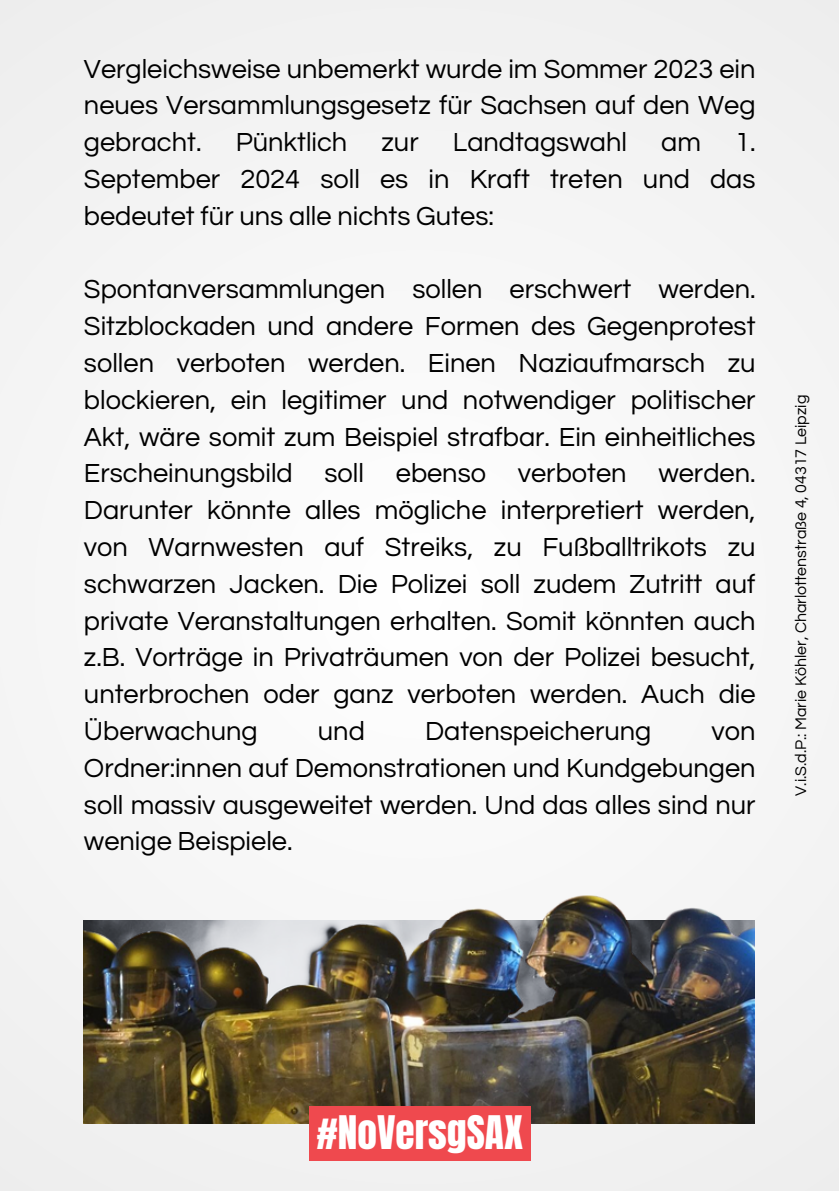
<style>
.page{position:relative;width:839px;height:1191px;background:#fff}
.page>*{position:absolute;margin:0;border:0;box-sizing:border-box;transform-origin:0 0}
.t1{font:39.4px "Anton";color:#fff}
.t2{font:27.2px/36.8px "Questrial";color:#000;text-align:justify}
.t3{font:16px "Questrial";color:#000}
</style>
<div class="page">
<div style="left:0;top:0;width:838px;height:1191px;background:#f6f6f6"></div>
<img style="left:84px;top:895px;width:670px;height:228px">
<div style="left:309px;top:1107px;width:221px;height:54px;background:#ef494e"></div>
<h2 class="t2" style="left:84px;top:51px;width:673px">Vergleichsweise unbemerkt wurde im Sommer 2023 ein neues Versammlungsgesetz für Sachsen auf den Weg gebracht.</h2>
<h2 class="t2" style="left:236px;top:125px;width:113px">Pünktlich</h2>
<h2 class="t2" style="left:381px;top:125px;width:39px">zur</h2>
<h2 class="t2" style="left:453px;top:125px;width:176px">Landtagswahl</h2>
<h2 class="t2" style="left:661px;top:125px;width:41px">am</h2>
<h2 class="t2" style="left:84px;top:125px;width:673px;text-indent:651px">1.<br>September 2024 soll es in Kraft treten und das bedeutet für uns alle nichts Gutes:</h2>
<p class="t2" style="left:84px;top:272px;width:673px">Spontanversammlungen sollen erschwert werden.<br>Sitzblockaden und andere Formen des Gegenprotest sollen verboten werden. Einen Naziaufmarsch zu blockieren, ein legitimer und notwendiger politischer Akt, wäre somit zum Beispiel strafbar. Ein einheitliches Erscheinungsbild soll ebenso verboten werden.<br>Darunter könnte alles mögliche interpretiert werden, von Warnwesten auf Streiks, zu Fußballtrikots zu schwarzen Jacken. Die Polizei soll zudem Zutritt auf private Veranstaltungen erhalten. Somit könnten auch z.B. Vorträge in Privaträumen von der Polizei besucht, unterbrochen oder ganz verboten werden. Auch die Überwachung</p>
<p class="t2" style="left:318px;top:713px;width:48px">und</p>
<p class="t2" style="left:425px;top:713px;width:228px">Datenspeicherung</p>
<p class="t2" style="left:84px;top:713px;width:673px;text-indent:627px">von Ordner:innen auf Demonstrationen und Kundgebungen soll massiv ausgeweitet werden. Und das alles sind nur wenige Beispiele.</p>
<h1 class="t3" style="left:793px;top:796px;width:402px;rotate:-90deg">V.i.S.d.P.: Marie Köhler, Charlottenstraße 4, 04317 Leipzig</h1>
<p class="t1" style="left:316px;top:1104px;width:208px">#NoVersgSAX</p>
</div>
